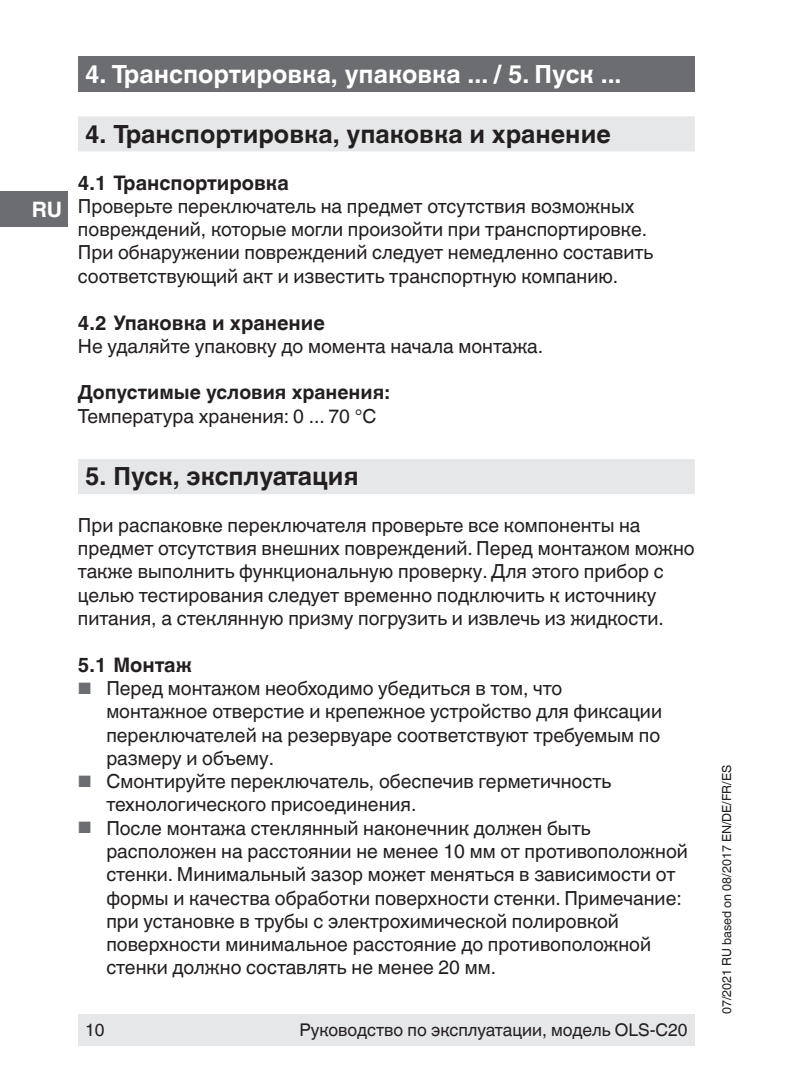
<style>
.page{position:relative;width:787px;height:1092px;background:#fff}
.page>*{position:absolute;margin:0;border:0;box-sizing:border-box;transform-origin:0 0}
.t1{font:700 25px "Helvetica World";color:#231f20}
.t2{font:700 25px "Helvetica World";color:#fff}
.t3{font:700 21.25px "Helvetica World";color:#fff}
.t4{font:700 20px "Helvetica World";color:#231f20}
.t5{font:19.5px/23.2px "Helvetica World";color:#231f20}
.t6{font:700 19.5px "Helvetica World";color:#231f20}
.t7{font:17.5px "Helvetica World";color:#231f20}
.t8{font:12.5px "Helvetica World";color:#231f20}
.s1{font-size:16.5px;color:#6c6d70}
</style>
<div class="page">
<div style="left:78px;top:1013px;width:616px;height:32px;background:#e6e7e9"></div>
<div style="left:78px;top:57px;width:616px;height:35px;background:#6c6d70"></div>
<div style="left:0;top:191px;width:67px;height:36px;background:#6c6d70"></div>
<div style="left:78px;top:116px;width:616px;height:35px;background:#e6e7e9"></div>
<div style="left:78px;top:459px;width:616px;height:35px;background:#e6e7e9"></div>
<p class="t3" style="left:32px;top:197px;width:32px">RU</p>
<p class="t2" style="left:85px;top:60px;width:538px">4. Транспортировка, упаковка ... / 5. Пуск ...</p>
<p class="t1" style="left:85px;top:119px;width:527px">4. Транспортировка, упаковка и хранение</p>
<p class="t4" style="left:78px;top:171px;width:212px">4.1 Транспортировка</p>
<p class="t5" style="left:78px;top:194px;width:577px">Проверьте переключатель на предмет отсутствия возможных повреждений, которые могли произойти при транспортировке.<br>При обнаружении повреждений следует немедленно составить соответствующий акт и известить транспортную компанию.</p>
<p class="t4" style="left:78px;top:311px;width:248px">4.2 Упаковка и хранение</p>
<p class="t5" style="left:78px;top:334px;width:467px">Не удаляйте упаковку до момента начала монтажа.</p>
<p class="t6" style="left:78px;top:381px;width:313px">Допустимые условия хранения:</p>
<p class="t5" style="left:78px;top:404px;width:300px">Температура хранения: 0 ... 70 °C</p>
<p class="t1" style="left:85px;top:462px;width:275px">5. Пуск, эксплуатация</p>
<p class="t5" style="left:78px;top:513px;width:618px">При распаковке переключателя проверьте все компоненты на предмет отсутствия внешних повреждений. Перед монтажом можно также выполнить функциональную проверку. Для этого прибор с целью тестирования следует временно подключить к источнику питания, а стеклянную призму погрузить и извлечь из жидкости.</p>
<p class="t4" style="left:78px;top:653px;width:115px">5.1 Монтаж</p>
<p class="t5" style="left:106px;top:676px;width:557px;text-indent:-28px"><span class="s1">■</span> Перед монтажом необходимо убедиться в том, что монтажное отверстие и крепежное устройство для фиксации переключателей на резервуаре соответствуют требуемым по размеру и объему.</p>
<p class="t5" style="left:106px;top:769px;width:506px;text-indent:-28px"><span class="s1">■</span> Смонтируйте переключатель, обеспечив герметичность технологического присоединения.</p>
<p class="t5" style="left:106px;top:816px;width:583px;text-indent:-28px"><span class="s1">■</span> После монтажа стеклянный наконечник должен быть расположен на расстоянии не менее 10 мм от противоположной стенки. Минимальный зазор может меняться в зависимости от формы и качества обработки поверхности стенки. Примечание: при установке в трубы с электрохимической полировкой поверхности минимальное расстояние до противоположной стенки должно составлять не менее 20 мм.</p>
<p class="t7" style="left:85px;top:1019px;width:21px">10</p>
<p class="t7" style="left:299px;top:1019px;width:390px">Руководство по эксплуатации, модель OLS-C20</p>
<p class="t8" style="left:719px;top:1013px;width:251px;rotate:-90deg">07/2021 RU based on 08/2017 EN/DE/FR/ES</p>
</div>
